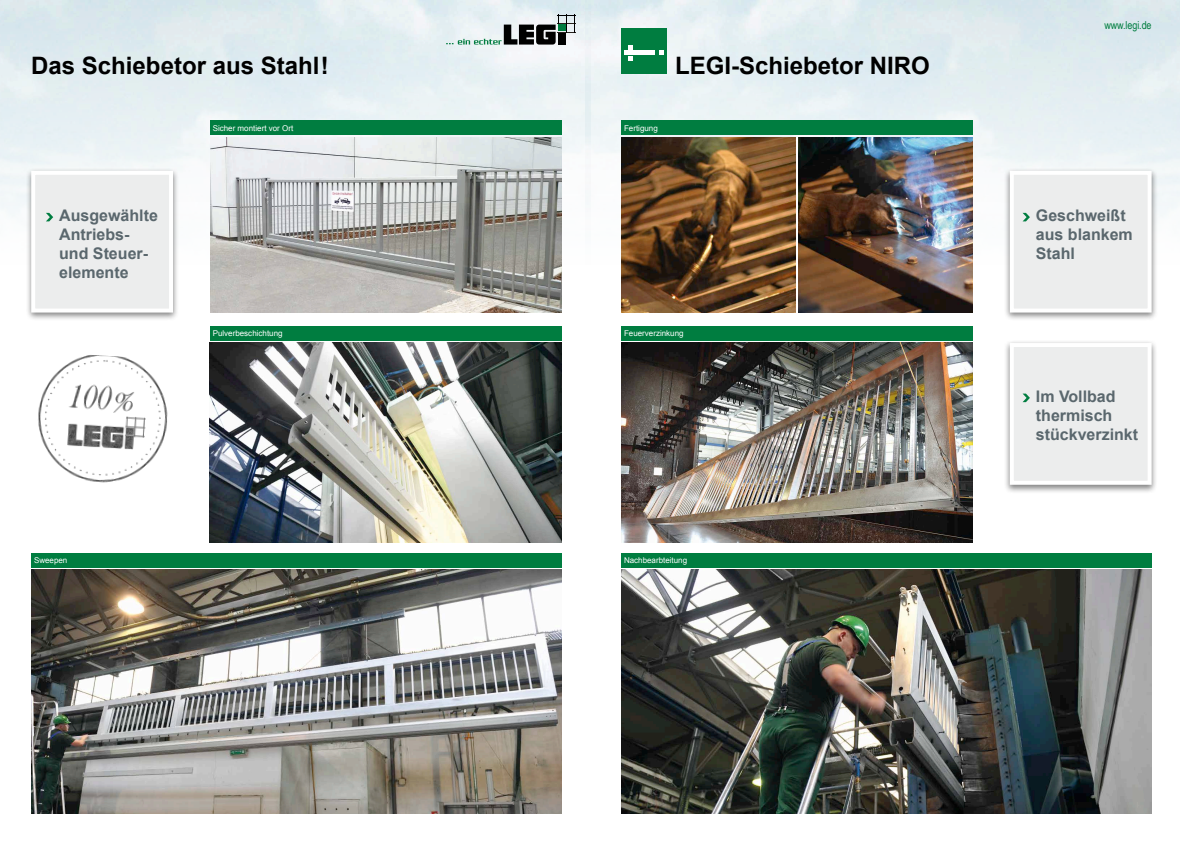
<style>
.page{position:relative;width:1180px;height:842px;background:#fff}
.page>*{position:absolute;margin:0;border:0;box-sizing:border-box;transform-origin:0 0}
.t1{font:700 24px "Arial";color:#000}
.t2{font:700 16px/19.2px "Arial";color:#5a676d}
.t3{font:11px "Arial Narrow";letter-spacing:-.01em;color:#007d40}
.t4{font:8px "Arial";color:#fff}
</style>
<div class="page">
<img style="left:0;top:0;width:585px;height:264px">
<svg style="left:446px;top:14px;width:129px;height:31px"></svg>
<div style="left:558px;top:25px;width:7px;height:6px;background:#007d40"></div>
<div style="left:31px;top:553px;width:530px;height:14px;background:#007d40"></div>
<img style="left:31px;top:570px;width:530px;height:244px">
<img style="left:211px;top:137px;width:350px;height:175px">
<div style="left:210px;top:120px;width:351px;height:15px;background:#007d40"></div>
<img style="left:210px;top:343px;width:351px;height:199px">
<div style="left:210px;top:326px;width:351px;height:15px;background:#007d40"></div>
<div style="left:25px;top:168px;width:154px;height:153px;background:#000;opacity:.5"></div>
<div style="left:31px;top:171px;width:142px;height:142px;background:#eceded;border:4px solid #fff"></div>
<svg style="left:46px;top:213px;width:7px;height:8px"></svg>
<img style="left:38px;top:355px;width:130px;height:128px">
<img style="left:585px;top:0;width:594px;height:264px">
<div style="left:621px;top:28px;width:45px;height:46px;background:#007d40"></div>
<hr style="left:624px;top:51px;width:31px;height:4px;background:#fff">
<svg style="left:659px;top:51px;width:4px;height:4px"></svg>
<svg style="left:628px;top:45px;width:4px;height:4px"></svg>
<svg style="left:628px;top:56px;width:4px;height:4px"></svg>
<img style="left:621px;top:137px;width:174px;height:175px">
<div style="left:621px;top:120px;width:351px;height:15px;background:#007d40"></div>
<img style="left:621px;top:343px;width:351px;height:199px">
<div style="left:621px;top:326px;width:351px;height:15px;background:#007d40"></div>
<div style="left:621px;top:553px;width:530px;height:14px;background:#007d40"></div>
<img style="left:621px;top:570px;width:530px;height:244px">
<div style="left:1003px;top:168px;width:154px;height:153px;background:#000;opacity:.5"></div>
<div style="left:1009px;top:171px;width:142px;height:142px;background:#eceded;border:4px solid #fff"></div>
<svg style="left:1022px;top:213px;width:7px;height:8px"></svg>
<div style="left:1003px;top:340px;width:154px;height:154px;background:#000;opacity:.5"></div>
<div style="left:1009px;top:343px;width:142px;height:142px;background:#eceded;border:4px solid #fff"></div>
<svg style="left:1022px;top:394px;width:7px;height:8px"></svg>
<img style="left:798px;top:137px;width:174px;height:175px">
<p class="t3" style="left:1104px;top:17px;width:49px">www.legi.de</p>
<h1 class="t1" style="left:31px;top:49px;width:299px">Das Schiebetor aus Stahl!</h1>
<h1 class="t1" style="left:675px;top:49px;width:256px">LEGI-Schiebetor NIRO</h1>
<p class="t4" style="left:213px;top:123px;width:82px">Sicher montiert vor Ort</p>
<p class="t4" style="left:624px;top:123px;width:35px">Fertigung</p>
<p class="t2" style="left:59px;top:206px;width:100px">Ausgewählte<br>Antriebs&shy;und Steuer&shy;elemente</p>
<p class="t2" style="left:1035px;top:206px;width:98px">Geschweißt aus blankem<br>Stahl</p>
<p class="t4" style="left:213px;top:328px;width:71px">Pulverbeschichtung</p>
<p class="t4" style="left:624px;top:328px;width:61px">Feuerverzinkung</p>
<p class="t2" style="left:1035px;top:387px;width:104px">Im Vollbad thermisch stückverzinkt</p>
<p class="t4" style="left:34px;top:555px;width:35px">Sweepen</p>
<p class="t4" style="left:624px;top:555px;width:65px">Nachbearbteitung</p>
</div>
